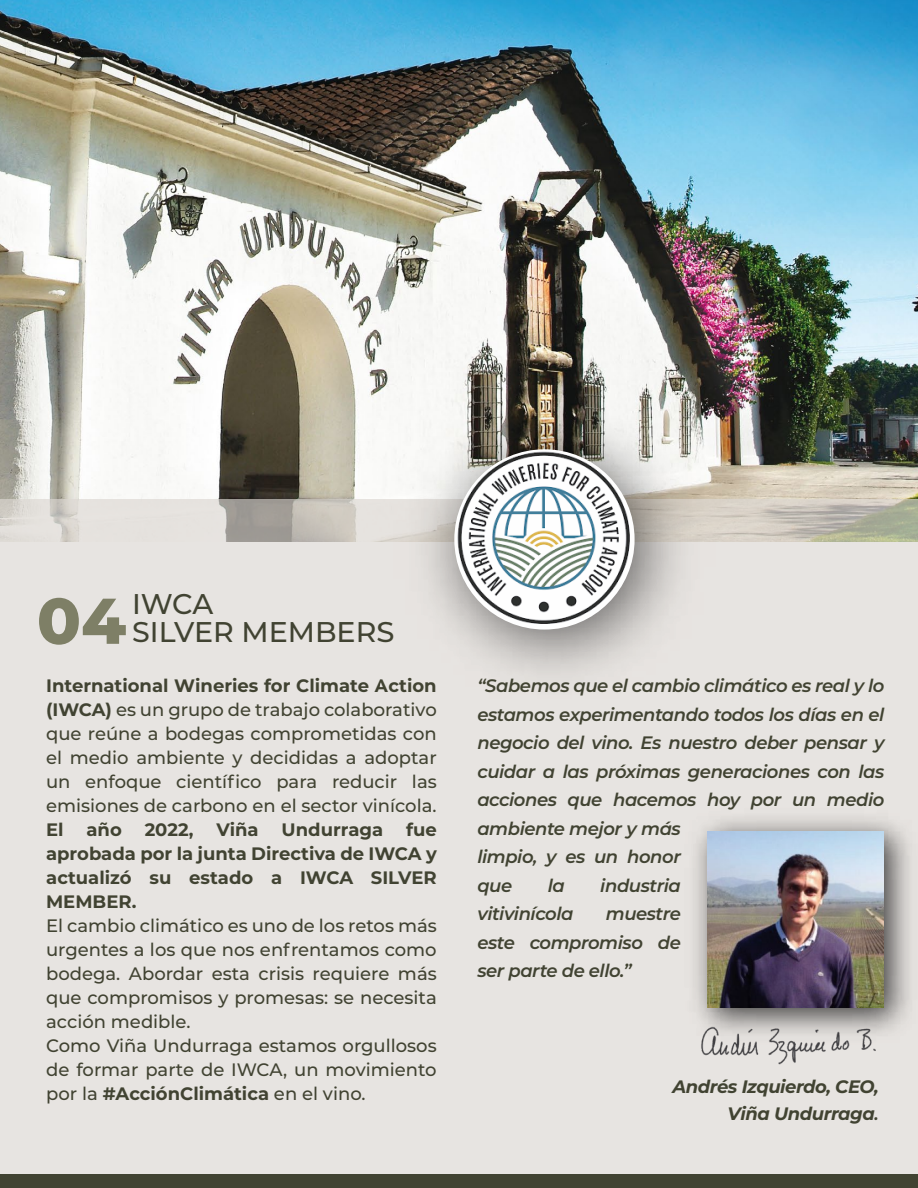
<style>
.page{position:relative;width:918px;height:1188px;background:#fff}
.page>*{position:absolute;margin:0;border:0;box-sizing:border-box;transform-origin:0 0}
.t1{font:800 64.5px "Montserrat";color:#7e7f66}
.t2{font:500 28.5px "Montserrat";color:#414332}
.t3{font:500 18px/24px "Montserrat";color:#414332;text-align:justify}
.t4{font:italic 600 18px/28.5px "Montserrat";letter-spacing:-.025em;color:#414332}
.t5{font:700 18px/24px "Montserrat";color:#414332;text-align:justify}
.t6{font:italic 700 18px/27px "Montserrat";letter-spacing:-.025em;color:#414332;text-align:right}
.s1{font-weight:700}
.s2{font-weight:600}
</style>
<div class="page">
<img style="left:0;top:0;width:918px;height:499px">
<div style="left:0;top:499px;width:918px;height:681px;background:#e7e4e1"></div>
<div style="left:0;top:1174px;width:918px;height:14px;background:#414332"></div>
<img style="left:695px;top:818px;width:215px;height:213px">
<img style="left:707px;top:831px;width:176px;height:176px">
<img style="left:695px;top:1013px;width:188px;height:52px">
<img style="left:380px;top:376px;width:345px;height:298px">
<img style="left:454px;top:449px;width:181px;height:181px;border-radius:90px">
<h2 class="t2" style="left:132px;top:584px;width:83px">IWCA</h2>
<h1 class="t1" style="left:37px;top:574px;width:91px">04</h1>
<h2 class="t2" style="left:132px;top:612px;width:263px">SILVER MEMBERS</h2>
<p class="t3" style="left:46px;top:673px;width:392px"><span class="s1">International Wineries for Climate Action (IWCA)</span> es un grupo de trabajo colaborativo que reúne a bodegas comprometidas con el medio ambiente y decididas a adoptar un enfoque científico para reducir las emisiones de carbono en el sector vinícola.</p>
<p class="t5" style="left:46px;top:817px;width:19px">El</p>
<p class="t5" style="left:86px;top:817px;width:37px">año</p>
<p class="t5" style="left:145px;top:817px;width:50px">2022,</p>
<p class="t5" style="left:216px;top:817px;width:44px">Viña</p>
<p class="t5" style="left:282px;top:817px;width:103px">Undurraga</p>
<p class="t5" style="left:46px;top:817px;width:392px;text-indent:360px">fue aprobada por la junta Directiva de IWCA y actualizó su estado a IWCA SILVER MEMBER.</p>
<p class="t3" style="left:46px;top:913px;width:392px;text-align:left">El cambio climático es uno de los retos más urgentes a los que nos enfrentamos como bodega. Abordar esta crisis requiere más que compromisos y promesas: se necesita acción medible.<br>Como Viña Undurraga estamos orgullosos de formar parte de IWCA, un movimiento por la <span class="s1">#AcciónClimática</span> en el vino.</p>
<p class="t4" style="left:477px;top:671px;width:409px">“Sabemos que el cambio climático es real y lo estamos experimentando todos los días en el negocio del vino. Es nuestro deber pensar y cuidar a las próximas generaciones con las acciones que hacemos hoy por un medio ambiente mejor y más<br>limpio, y es un honor<br>que</p>
<p class="t4" style="left:548px;top:870px;width:19px">la</p>
<p class="t4" style="left:600px;top:870px;width:82px">industria</p>
<p class="t4" style="left:477px;top:899px;width:98px">vitivinícola</p>
<p class="t4" style="left:477px;top:899px;width:205px;text-align:justify;text-indent:128px">muestre este compromiso de ser parte de ello.”</p>
<p class="t6" style="left:673px;top:1072px;width:208px">Andrés Izquierdo, CEO,<br>Viña Undurraga<span class="s2">.</span></p>
</div>
